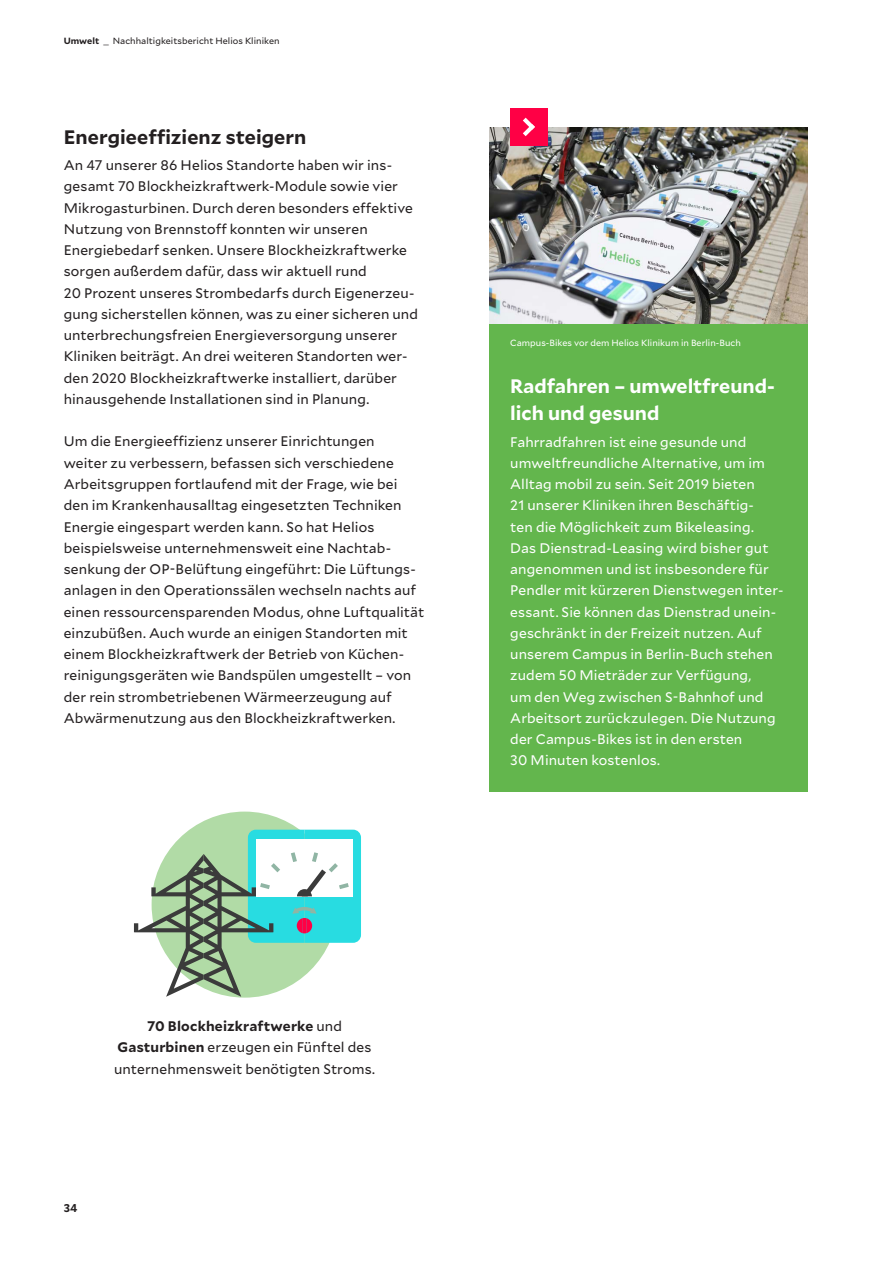
<style>
.page{position:relative;width:893px;height:1263px;background:#fff}
.page>*{position:absolute;margin:0;border:0;box-sizing:border-box;transform-origin:0 0}
.t1{font:700 19.5px/26.5px "Mallory";color:#fff}
.t2{font:700 19.5px "Mallory";color:#231f20}
.t3{font:13.8px/21.3px "Mallory";letter-spacing:.01em;color:#231f20}
.t4{font:13.8px/21.3px "Mallory";letter-spacing:.01em;color:#fff}
.t5{font:700 11.25px "Mallory";color:#231f20}
.t6{font:9px "Mallory";letter-spacing:.005em;color:#fff}
.t7{font:9px "Mallory";letter-spacing:.005em;color:#231f20}
.s1{font-weight:700}
</style>
<div class="page">
<img style="left:489px;top:127px;width:319px;height:197px">
<div style="left:510px;top:108px;width:37px;height:38px;background:#ff0045"></div>
<svg style="left:523px;top:118px;width:12px;height:18px"></svg>
<div style="left:489px;top:324px;width:319px;height:468px;background:#63b64d"></div>
<div style="left:152px;top:811px;width:186px;height:187px;background:#b1dba6;border-radius:50%"></div>
<svg style="left:134px;top:830px;width:227px;height:167px"></svg>
<p class="t7" style="left:64px;top:34px;width:217px"><span class="s1">Umwelt</span> _ Nachhaltigkeitsbericht Helios Kliniken</p>
<h1 class="t2" style="left:64px;top:122px;width:244px">Energieeffizienz steigern</h1>
<p class="t3" style="left:64px;top:154px;width:356px">An 47 unserer 86 Helios Standorte haben wir ins&shy;gesamt 70 Blockheizkraftwerk-Module sowie vier Mikrogasturbinen. Durch deren besonders effektive Nutzung von Brennstoff konnten wir unseren Energiebedarf senken. Unsere Blockheizkraftwerke sorgen außerdem dafür, dass wir aktuell rund<br>20 Prozent unseres Strombedarfs durch Eigenerzeu&shy;gung sicherstellen können, was zu einer sicheren und unterbrechungsfreien Energieversorgung unserer Kliniken beiträgt. An drei weiteren Standorten wer&shy;den 2020 Blockheizkraftwerke installiert, darüber hinausgehende Installationen sind in Planung.</p>
<p class="t3" style="left:64px;top:430px;width:362px">Um die Energieeffizienz unserer Einrichtungen<br>weiter zu verbessern, befassen sich verschiedene Arbeitsgruppen fortlaufend mit der Frage, wie bei den im Krankenhausalltag eingesetzten Techniken Energie eingespart werden kann. So hat Helios beispielsweise unternehmensweit eine Nachtab&shy;senkung der OP-Belüftung eingeführt: Die Lüftungs&shy;anlagen in den Operationssälen wechseln nachts auf einen ressourcensparenden Modus, ohne Luftqualität einzubüßen. Auch wurde an einigen Standorten mit einem Blockheizkraftwerk der Betrieb von Küchen&shy;reinigungsgeräten wie Bandspülen umgestellt – von der rein strombetriebenen Wärmeerzeugung auf Abwärmenutzung aus den Blockheizkraftwerken.</p>
<p class="t6" style="left:510px;top:336px;width:232px">Campus-Bikes vor dem Helios Klinikum in Berlin-Buch</p>
<h1 class="t1" style="left:510px;top:372px;width:266px">Radfahren – umweltfreund&shy;lich und gesund</h1>
<p class="t4" style="left:510px;top:430px;width:275px">Fahrradfahren ist eine gesunde und umweltfreundliche Alternative, um im Alltag mobil zu sein. Seit 2019 bieten<br>21 unserer Kliniken ihren Beschäftig-<br>ten die Möglichkeit zum Bikeleasing.<br>Das Dienstrad-Leasing wird bisher gut angenommen und ist insbesondere für Pendler mit kürzeren Dienstwegen inter&shy;essant. Sie können das Dienstrad unein&shy;geschränkt in der Freizeit nutzen. Auf unserem Campus in Berlin-Buch stehen zudem 50 Mieträder zur Verfügung,<br>um den Weg zwischen S-Bahnhof und Arbeitsort zurückzulegen. Die Nutzung der Campus-Bikes ist in den ersten<br>30 Minuten kostenlos.</p>
<p class="t3" style="left:114px;top:1015px;width:262px;text-align:center"><span class="s1">70 Blockheizkraftwerke</span> und<br><span class="s1">Gasturbinen</span> erzeugen ein Fünftel des unternehmensweit benötigten Stroms.</p>
<p class="t5" style="left:64px;top:1199px;width:15px">34</p>
</div>
